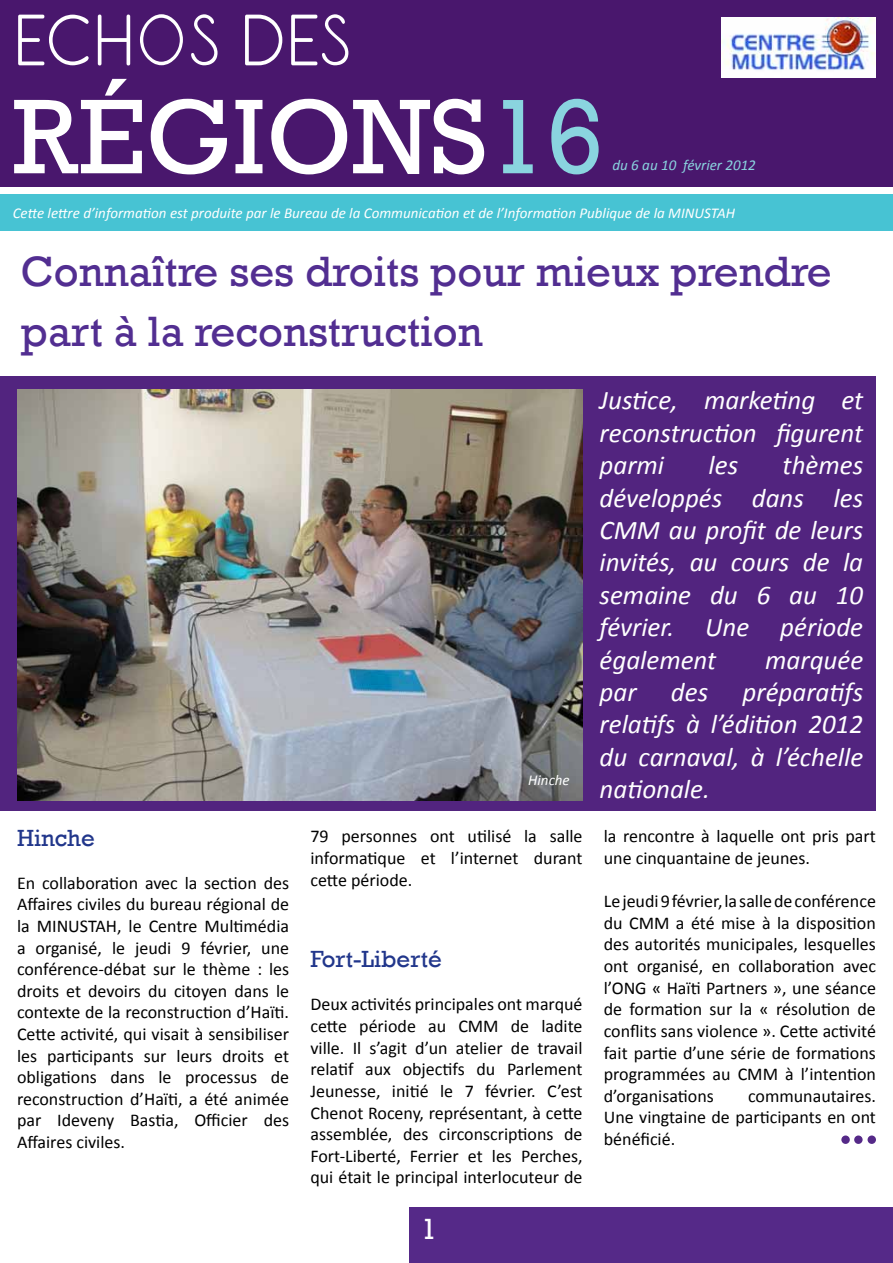
<style>
.page{position:relative;width:893px;height:1263px;background:#fff}
.page>*{position:absolute;margin:0;border:0;box-sizing:border-box;transform-origin:0 0}
.t1{font:108px "Rockwell";color:#fff}
.t2{font:75px "Primer Print";color:#fff}
.t3{font:43.5px/60px "Rockwell";color:#522e91}
.t4{font:30px "Rockwell";color:#fff}
.t5{font:italic 27px/32.4px "Calibri";color:#fff;text-align:justify}
.t6{font:24px "Rockwell";color:#21368b}
.t7{font:18px/21.6px "Calibri";color:#000;text-align:justify}
.t8{font:italic 15px "Calibri";color:#fff}
.t9{font:italic 15px "Calibri";color:#8ad4df}
.s1{color:#8ad4df}
</style>
<div class="page">
<div style="left:409px;top:1208px;width:484px;height:55px;background:#552988"></div>
<div style="left:0;top:0;width:893px;height:186px;background:#49176d"></div>
<img style="left:722px;top:17px;width:154px;height:60px">
<div style="left:0;top:194px;width:893px;height:37px;background:#47c3d3"></div>
<div style="left:0;top:376px;width:876px;height:435px;background:#52247f"></div>
<img style="left:17px;top:389px;width:566px;height:411px">
<div style="left:841px;top:1135px;width:9px;height:9px;background:#552988;border-radius:50%"></div>
<div style="left:854px;top:1135px;width:9px;height:9px;background:#552988;border-radius:50%"></div>
<div style="left:867px;top:1135px;width:9px;height:9px;background:#552988;border-radius:50%"></div>
<h2 class="t2" style="left:13px;top:-2px;width:341px">ECHOS DES</h2>
<h1 class="t1" style="left:13px;top:75px;width:593px">RÉGIONS<span class="s1">16</span></h1>
<p class="t9" style="left:612px;top:155px;width:145px">du 6 au 10 février 2012</p>
<p class="t8" style="left:13px;top:204px;width:724px">Cette lettre d’information est produite par le Bureau de la Communication et de l’Information Publique de la MINUSTAH</p>
<h3 class="t3" style="left:21px;top:242px;width:812px">Connaître ses droits pour mieux prendre part à la reconstruction</h3>
<h3 class="t5" style="left:600px;top:383px;width:265px">Justice, marketing et reconstruction figurent parmi</h3>
<h3 class="t5" style="left:600px;top:448px;width:265px;text-indent:183px">thèmes développés dans les CMM au profit de leurs invités, au cours de la semaine du 6 au 10 février. Une période également</h3>
<h3 class="t5" style="left:709px;top:448px;width:31px">les</h3>
<h3 class="t5" style="left:765px;top:642px;width:100px">marquée</h3>
<h3 class="t6" style="left:17px;top:824px;width:79px">Hinche</h3>
<p class="t7" style="left:17px;top:871px;width:274px">En collaboration avec la section des Affaires civiles du bureau régional de la MINUSTAH, le Centre Multimédia a organisé, le jeudi 9 février, une conférence-débat sur le thème : les droits et devoirs du citoyen dans le contexte de la reconstruction d’Haïti.<br>Cette activité, qui visait à sensibiliser les participants sur leurs droits et obligations dans le processus de reconstruction d’Haïti, a été animée par Ideveny Bastia, Officier des Affaires civiles.</p>
<p class="t8" style="left:528px;top:771px;width:43px">Hinche</p>
<p class="t7" style="left:310px;top:825px;width:274px">79 personnes ont utilisé la salle informatique et l’internet durant cette période.</p>
<h3 class="t6" style="left:310px;top:945px;width:133px">Fort-Liberté</h3>
<p class="t7" style="left:310px;top:993px;width:274px">Deux activités principales ont marqué cette période au CMM de ladite ville. Il s’agit d’un atelier de travail relatif aux objectifs du Parlement Jeunesse, initié le 7 février. C’est Chenot Roceny, représentant, à cette assemblée, des circonscriptions de Fort-Liberté, Ferrier et les Perches, qui était le principal interlocuteur de</p>
<h3 class="t4" style="left:421px;top:1211px;width:18px">1</h3>
<h3 class="t5" style="left:600px;top:674px;width:265px;text-indent:143px">préparatifs relatifs à l’édition 2012 du carnaval, à l’échelle nationale.</h3>
<h3 class="t5" style="left:600px;top:674px;width:39px">par</h3>
<h3 class="t5" style="left:671px;top:674px;width:39px">des</h3>
<p class="t7" style="left:604px;top:825px;width:274px">la rencontre à laquelle ont pris part une cinquantaine de jeunes.</p>
<p class="t7" style="left:604px;top:890px;width:274px">Le jeudi 9 février, la salle de conférence du CMM a été mise à la disposition des autorités municipales, lesquelles ont organisé, en collaboration avec l’ONG « Haïti Partners », une séance de formation sur la « résolution de conflits sans violence ». Cette activité fait partie d’une série de formations programmées au CMM à l’intention d’organisations</p>
<p class="t7" style="left:604px;top:1084px;width:274px;text-indent:144px">communautaires.<br>Une vingtaine de participants en ont bénéficié.</p>
</div>
